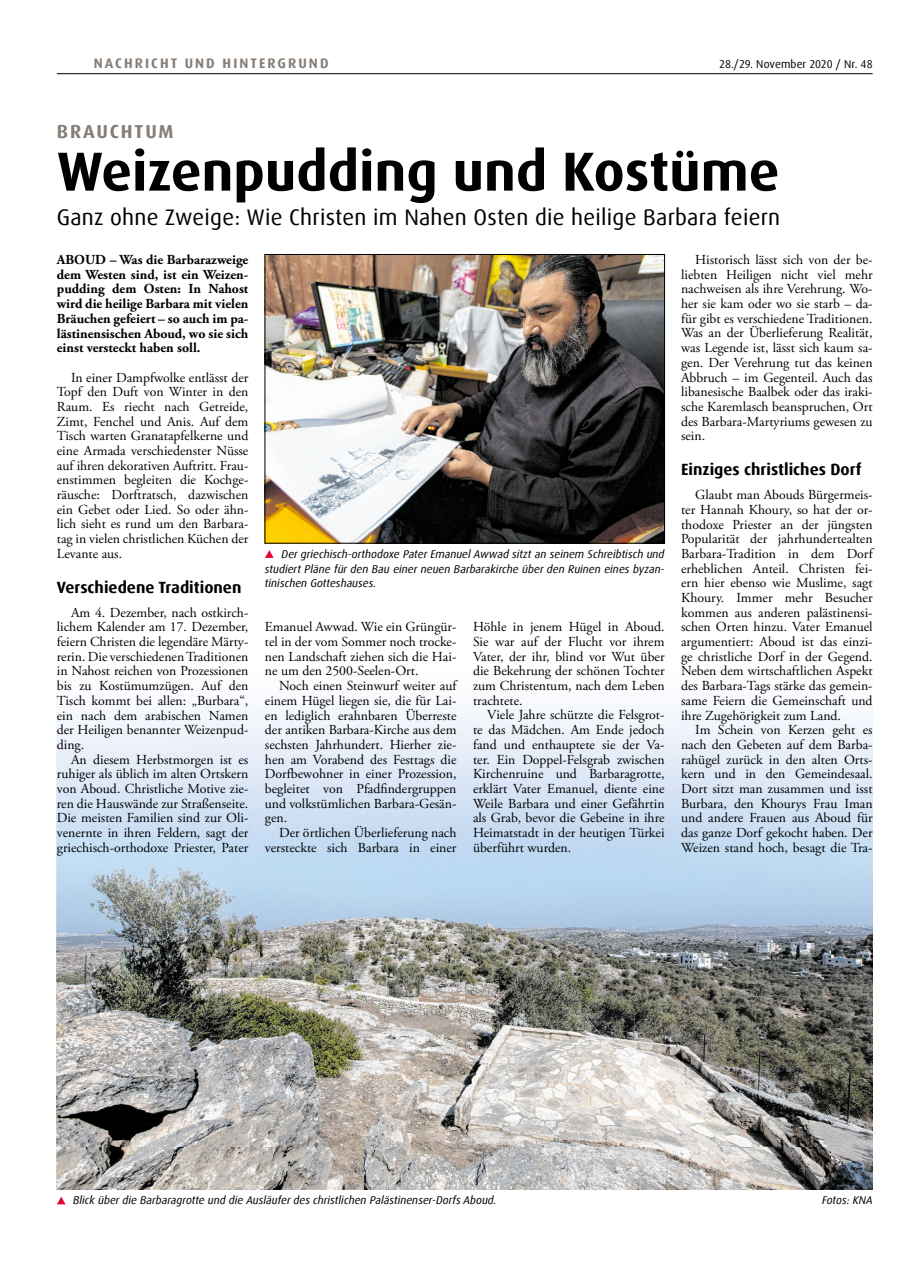
<style>
.page{position:relative;width:908px;height:1276px;background:#fff}
.page>*{position:absolute;margin:0;border:0;box-sizing:border-box;transform-origin:0 0}
.t1{font:700 55px "Dax Offc Pro";color:#000}
.t2{font:22.5px "Dax Offc Pro";letter-spacing:.01em;color:#000}
.t3{font:700 18.75px "Dax Offc Pro";letter-spacing:.1em;color:#867d76}
.t4{font:700 16.25px "Dax Offc Pro";color:#000}
.t5{font:13.75px/14.6px "Adobe Garamond Pro";color:#000;text-align:justify}
.t6{font:700 13.75px/14.6px "Adobe Garamond Pro";color:#000;text-align:justify}
.t7{font:700 13.75px "Dax Offc Pro";letter-spacing:.15em;color:#867d76}
.t8{font:italic 11.25px/14.8px "Dax Offc Pro";color:#000;text-align:justify}
.t9{font:11.25px "Dax Offc Pro";color:#000}
</style>
<div class="page">
<img style="left:57px;top:706px;width:815px;height:483px">
<hr style="left:57px;top:73px;width:815px;height:1px;background:#000">
<svg style="left:265px;top:550px;width:8px;height:8px"></svg>
<svg style="left:57px;top:1196px;width:8px;height:8px"></svg>
<img style="left:267px;top:256px;width:395px;height:285px">
<div style="left:265px;top:254px;width:399px;height:289px;border:1px solid #000"></div>
<p class="t7" style="left:94px;top:55px;width:236px">NACHRICHT UND HINTERGRUND</p>
<p class="t9" style="left:718px;top:57px;width:155px">28./29. November 2020 / Nr. 48</p>
<h3 class="t3" style="left:57px;top:119px;width:118px">BRAUCHTUM</h3>
<h1 class="t1" style="left:57px;top:136px;width:723px">Weizenpudding und Kostüme</h1>
<h2 class="t2" style="left:57px;top:203px;width:724px">Ganz ohne Zweige: Wie Christen im Nahen Osten die heilige Barbara feiern</h2>
<p class="t6" style="left:57px;top:253px;width:193px">ABOUD – Was die Barbarazweige dem Westen sind, ist ein Weizen&shy;pudding dem Osten: In Nahost wird die heilige Barbara mit vielen Bräuchen gefeiert – so auch im pa&shy;lästinensischen Aboud, wo sie sich einst versteckt haben soll.</p>
<p class="t5" style="left:57px;top:370px;width:193px;text-indent:14px">In einer Dampfwolke entlässt der Topf den Duft von Winter in den Raum. Es riecht nach Getreide, Zimt, Fenchel und Anis. Auf dem Tisch warten Granatapfelkerne und eine Armada verschiedenster Nüsse auf ihren dekorativen Auftritt. Frau&shy;enstimmen begleiten die Kochge&shy;räusche: Dorftratsch, dazwischen ein Gebet oder Lied. So oder ähn&shy;lich sieht es rund um den Barbara&shy;tag in vielen christlichen Küchen der Levante aus.</p>
<p class="t4" style="left:57px;top:576px;width:186px">Verschiedene Traditionen</p>
<p class="t5" style="left:57px;top:605px;width:193px;text-indent:14px">Am 4. Dezember, nach ostkirch&shy;lichem Kalender am 17. Dezember, feiern Christen die legendäre Märty&shy;rerin. Die verschiedenen Traditionen in Nahost reichen von Prozessionen bis zu Kostümumzügen. Auf den Tisch kommt bei allen: „Burbara“, ein nach dem arabischen Namen der Heiligen benannter Weizenpud&shy;ding.</p>
<p class="t5" style="left:57px;top:752px;width:193px;text-indent:14px">An diesem Herbstmorgen ist es ruhiger als üblich im alten Ortskern von Aboud. Christliche Motive zie&shy;ren die Hauswände zur Straßenseite.<br>Die meisten Familien sind zur Oli&shy;venernte in ihren Feldern, sagt der griechisch-orthodoxe Priester, Pater</p>
<p class="t8" style="left:265px;top:547px;width:401px;text-indent:17px">Der griechisch-orthodoxe Pater Emanuel Awwad sitzt an seinem Schreibtisch und studiert Pläne für den Bau einer neuen Barbarakirche über den Ruinen eines byzan&shy;tinischen Gotteshauses.</p>
<p class="t5" style="left:265px;top:620px;width:193px">Emanuel Awwad. Wie ein Grüngür&shy;tel in der vom Sommer noch trocke&shy;nen Landschaft ziehen sich die Hai&shy;ne um den 2500-Seelen-Ort.</p>
<p class="t5" style="left:265px;top:679px;width:193px;text-indent:14px">Noch einen Steinwurf weiter auf einem Hügel liegen sie, die für Lai&shy;en lediglich erahnbaren Überreste der antiken Barbara-Kirche aus dem sechsten Jahrhundert. Hierher zie&shy;hen am Vorabend des Festtags die Dorfbewohner in einer Prozession, begleitet von Pfadfindergruppen und volkstümlichen Barbara-Gesän&shy;gen.</p>
<p class="t5" style="left:265px;top:826px;width:193px;text-align:right">Der örtlichen Überlieferung nach versteckte sich Barbara in einer</p>
<p class="t5" style="left:473px;top:620px;width:193px">Höhle in jenem Hügel in Aboud.<br>Sie war auf der Flucht vor ihrem Vater, der ihr, blind vor Wut über die Bekehrung der schönen Tochter zum Christentum, nach dem Leben trachtete.</p>
<p class="t5" style="left:473px;top:708px;width:193px;text-indent:14px">Viele Jahre schützte die Felsgrot&shy;te das Mädchen. Am Ende jedoch fand und enthauptete sie der Va&shy;ter. Ein Doppel-Felsgrab zwischen Kirchenruine und Barbaragrotte, erklärt Vater Emanuel, diente eine Weile Barbara und einer Gefährtin als Grab, bevor die Gebeine in ihre Heimatstadt in der heutigen Türkei überführt wurden.</p>
<p class="t5" style="left:680px;top:253px;width:193px;text-indent:14px">Historisch lässt sich von der be&shy;liebten Heiligen nicht viel mehr nachweisen als ihre Verehrung. Wo&shy;her sie kam oder wo sie starb – da&shy;für gibt es verschiedene Traditionen.<br>Was an der Überlieferung Realität, was Legende ist, lässt sich kaum sa&shy;gen. Der Verehrung tut das keinen Abbruch – im Gegenteil. Auch das libanesische Baalbek oder das iraki&shy;sche Karemlasch beanspruchen, Ort des Barbara-Martyriums gewesen zu sein.</p>
<p class="t4" style="left:680px;top:459px;width:182px">Einziges christliches Dorf</p>
<p class="t5" style="left:680px;top:488px;width:193px;text-indent:14px">Glaubt man Abouds Bürgermeis&shy;ter Hannah Khoury, so hat der or&shy;thodoxe Priester an der jüngsten Popularität der jahrhundertealten Barbara-Tradition in dem Dorf erheblichen Anteil. Christen fei&shy;ern hier ebenso wie Muslime, sagt Khoury. Immer mehr Besucher kommen aus anderen palästinensi&shy;schen Orten hinzu. Vater Emanuel argumentiert: Aboud ist das einzi&shy;ge christliche Dorf in der Gegend.<br>Neben dem wirtschaftlichen Aspekt des Barbara-Tags stärke das gemein&shy;same Feiern die Gemeinschaft und ihre Zugehörigkeit zum Land.</p>
<p class="t5" style="left:680px;top:723px;width:193px;text-indent:14px">Im Schein von Kerzen geht es nach den Gebeten auf dem Barba&shy;rahügel zurück in den alten Orts&shy;kern und in den Gemeindesaal.<br>Dort sitzt man zusammen und isst Burbara, den Khourys Frau Iman und andere Frauen aus Aboud für das ganze Dorf gekocht haben. Der Weizen stand hoch, besagt die Tra-</p>
<p class="t8" style="left:73px;top:1193px;width:425px">Blick über die Barbaragrotte und die Ausläufer des christlichen Palästinenser-Dorfs Aboud.</p>
<p class="t8" style="left:821px;top:1193px;width:52px">Fotos: KNA</p>
</div>
